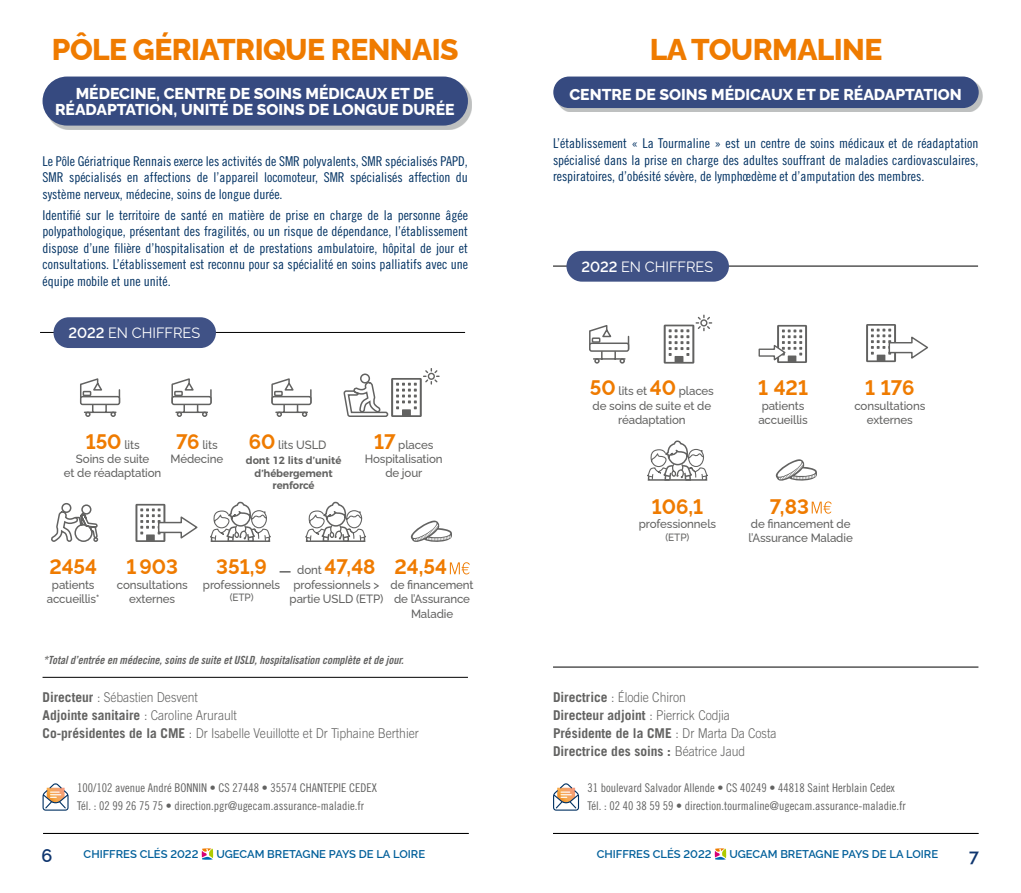
<style>
.page{position:relative;width:1021px;height:893px;background:#fff}
.page>*{position:absolute;margin:0;border:0;box-sizing:border-box;transform-origin:0 0}
.t1{font:800 30px "Raleway";letter-spacing:-.02em;color:#ef7b00}
.t2{font:700 21px "Raleway";color:#ef7b00}
.t3{font:600 18px "Raleway";color:#0f366f}
.t4{font:800 15.75px/16.5px "Raleway";color:#fff;text-align:center}
.t5{font:14.85px "Raleway";color:#fff}
.t6{font:13.5px/16.5px "Trade Gothic LT Std Cn 18";color:#003162;text-align:justify}
.t7{font:300 13.5px/18px "Trade Gothic LT Std";color:#626261;scale:.9 1}
.t8{font:700 13.5px/18px "Trade Gothic LT Std";color:#626261}
.t9{font:500 12px/14.4px "Raleway";letter-spacing:-.01em;color:#626261;text-align:center;scale:.96 1}
.t10{font:12px/18px "Trade Gothic LT Std Cn 18";color:#626261}
.t11{font:600 11.25px "Raleway";color:#005f9a}
.t12{font:11.25px "Trade Gothic LT Std Bd Cn 20 Obl";color:#626261}
.t13{font:600 10.5px/12.6px "Montserrat";letter-spacing:-.01em;color:#626261;text-align:center;scale:.96 1}
.t14{font:500 10.5px "Raleway";letter-spacing:-.01em;color:#626261;scale:.96 1}
.s1{font-weight:600}
.s2{font-weight:700;font-size:21px;color:#ef7b00}
.s3{font-weight:500;font-size:12px;color:#626261}
.s4{font-weight:700}
.s5{font-weight:300}
</style>
<div class="page">
<hr style="left:553px;top:266px;width:425px;height:1px;background:#000">
<hr style="left:40px;top:332px;width:425px;height:1px;background:#000">
<div style="left:557px;top:80px;width:425px;height:32px;background:#bec0c0"></div>
<div style="left:553px;top:77px;width:425px;height:31px;background:#364a80;border-radius:16px"></div>
<div style="left:566px;top:251px;width:163px;height:31px;background:#405286;border-radius:15px"></div>
<svg style="left:811px;top:501px;width:20px;height:13px"></svg>
<svg style="left:46px;top:80px;width:425px;height:49px;fill:#bec0c0"></svg>
<div style="left:43px;top:77px;width:425px;height:49px;background:#364a80;border-radius:25px"></div>
<div style="left:53px;top:317px;width:163px;height:31px;background:#405286;border-radius:15px"></div>
<svg style="left:450px;top:562px;width:19px;height:12px"></svg>
<svg style="left:279px;top:571px;width:11px;height:2px"></svg>
<svg style="left:866px;top:324px;width:62px;height:38px"></svg>
<svg style="left:135px;top:504px;width:63px;height:38px"></svg>
<svg style="left:201px;top:848px;width:13px;height:12px"></svg>
<svg style="left:714px;top:848px;width:12px;height:12px"></svg>
<svg style="left:663px;top:314px;width:50px;height:50px"></svg>
<hr style="left:553px;top:667px;width:425px;height:1px;background:#000">
<hr style="left:553px;top:833px;width:425px;height:1px;background:#000">
<svg style="left:553px;top:783px;width:26px;height:28px"></svg>
<svg style="left:775px;top:459px;width:42px;height:22px"></svg>
<svg style="left:647px;top:440px;width:61px;height:41px"></svg>
<svg style="left:589px;top:325px;width:40px;height:39px"></svg>
<svg style="left:758px;top:325px;width:49px;height:38px"></svg>
<hr style="left:43px;top:677px;width:425px;height:1px;background:#000">
<hr style="left:43px;top:833px;width:425px;height:1px;background:#000">
<svg style="left:43px;top:783px;width:26px;height:28px"></svg>
<svg style="left:411px;top:520px;width:41px;height:22px"></svg>
<svg style="left:343px;top:368px;width:97px;height:49px"></svg>
<svg style="left:210px;top:501px;width:61px;height:41px"></svg>
<svg style="left:305px;top:501px;width:61px;height:41px"></svg>
<svg style="left:171px;top:378px;width:41px;height:39px"></svg>
<svg style="left:271px;top:378px;width:40px;height:39px"></svg>
<svg style="left:80px;top:378px;width:40px;height:39px"></svg>
<svg style="left:51px;top:503px;width:48px;height:39px"></svg>
<h1 class="t1" style="left:52px;top:25px;width:408px">PÔLE GÉRIATRIQUE RENNAIS</h1>
<p class="t4" style="left:55px;top:83px;width:401px">MÉDECINE, CENTRE DE SOINS MÉDICAUX ET DE<br>RÉADAPTATION, UNITÉ DE SOINS DE LONGUE DURÉE</p>
<p class="t6" style="left:43px;top:153px;width:427px">Le Pôle Gériatrique Rennais exerce les activités de SMR polyvalents, SMR spécialisés PAPD, SMR spécialisés en affections de l’appareil locomoteur, SMR spécialisés affection du système nerveux, médecine, soins de longue durée.</p>
<p class="t6" style="left:43px;top:206px;width:427px">Identifié sur le territoire de santé en matière de prise en charge de la personne âgée polypathologique, présentant des fragilités, ou un risque de dépendance, l’établissement dispose d’une filière d’hospitalisation et de prestations ambulatoire, hôpital de jour et consultations. L’établissement est reconnu pour sa spécialité en soins palliatifs avec une équipe mobile et une unité.</p>
<p class="t5" style="left:68px;top:321px;width:133px"><span class="s1">2022</span> EN CHIFFRES</p>
<p class="t9" style="left:64px;top:436px;width:103px"><span class="s2">150</span> lits<br>Soins de suite<br>et de réadaptation</p>
<p class="t9" style="left:249px;top:436px;width:82px"><span class="s2">60</span> lits USLD</p>
<p class="t9" style="left:170px;top:436px;width:56px"><span class="s2">76</span> lits<br>Médecine</p>
<p class="t13" style="left:246px;top:453px;width:101px">dont 12 lits d’unité d’hébergement renforcé</p>
<p class="t9" style="left:365px;top:436px;width:83px"><span class="s2">17</span> places<br>Hospitalisation de jour</p>
<h2 class="t2" style="left:49px;top:550px;width:49px">2454</h2>
<p class="t9" style="left:47px;top:576px;width:57px">patients accueillis*</p>
<h2 class="t2" style="left:127px;top:550px;width:53px">1903</h2>
<p class="t9" style="left:117px;top:576px;width:75px">consultations externes</p>
<h2 class="t2" style="left:216px;top:550px;width:52px">351,9</h2>
<p class="t9" style="left:203px;top:576px;width:82px">professionnels</p>
<p class="t14" style="left:230px;top:589px;width:26px">(ETP)</p>
<h2 class="t2" style="left:297px;top:550px;width:80px"><span class="s3">dont</span> 47,48</h2>
<p class="t9" style="left:289px;top:576px;width:99px">professionnels &gt; partie USLD (ETP)</p>
<h2 class="t2" style="left:394px;top:550px;width:54px">24,54</h2>
<p class="t9" style="left:390px;top:576px;width:88px">de financement de l’Assurance<br>Maladie</p>
<p class="t12" style="left:43px;top:653px;width:362px">*Total d’entrée en médecine, soins de suite et USLD, hospitalisation complète et de jour.</p>
<p class="t7" style="left:43px;top:688px;width:419px"><span class="s4">Directeur</span> : Sébastien Desvent<br><span class="s4">Adjointe sanitaire</span> : Caroline Arurault<br><span class="s4">Co-présidentes de la CME</span> : Dr Isabelle Veuillotte et Dr Tiphaine Berthier</p>
<p class="t10" style="left:77px;top:779px;width:301px">100/102 avenue André BONNIN • CS 27448 • 35574 CHANTEPIE CEDEX<br>Tél. : 02 99 26 75 75 • direction.pgr@ugecam.assurance-maladie.fr</p>
<h1 class="t1" style="left:650px;top:25px;width:234px">LA TOURMALINE</h1>
<p class="t4" style="left:569px;top:84px;width:394px">CENTRE DE SOINS MÉDICAUX ET DE RÉADAPTATION</p>
<p class="t6" style="left:553px;top:135px;width:427px">L’établissement « La Tourmaline » est un centre de soins médicaux et de réadaptation spécialisé dans la prise en charge des adultes souffrant de maladies cardiovasculaires, respiratoires, d’obésité sévère, de lymphœdème et d’amputation des membres.</p>
<p class="t5" style="left:581px;top:255px;width:133px"><span class="s1">2022</span> EN CHIFFRES</p>
<p class="t9" style="left:590px;top:382px;width:131px"><span class="s2">50</span> lits et <span class="s2">40</span> places de soins de suite et de réadaptation</p>
<h2 class="t2" style="left:758px;top:371px;width:51px">1 421</h2>
<p class="t9" style="left:758px;top:397px;width:53px;text-align:left">patients accueillis</p>
<h2 class="t2" style="left:865px;top:371px;width:51px">1 176</h2>
<p class="t9" style="left:854px;top:397px;width:75px">consultations externes</p>
<h2 class="t2" style="left:651px;top:489px;width:53px">106,1</h2>
<p class="t9" style="left:639px;top:515px;width:82px">professionnels</p>
<p class="t14" style="left:665px;top:529px;width:26px">(ETP)</p>
<h2 class="t2" style="left:769px;top:489px;width:41px">7,83</h2>
<p class="t9" style="left:748px;top:515px;width:110px;text-align:left">de financement de l’Assurance Maladie</p>
<p class="t8" style="left:553px;top:688px;width:225px">Directrice <span class="s5">: Élodie Chiron<br></span>Directeur adjoint <span class="s5">: Pierrick Codjia </span>Présidente de la CME <span class="s5">: Dr Marta Da Costa </span>Directrice des soins : <span class="s5">Béatrice Jaud</span></p>
<p class="t10" style="left:587px;top:779px;width:320px">31 boulevard Salvador Allende • CS 40249 • 44818 Saint Herblain Cedex<br>Tél. : 02 40 38 59 59 • direction.tourmaline@ugecam.assurance-maladie.fr</p>
<h3 class="t3" style="left:41px;top:841px;width:12px">6</h3>
<p class="t11" style="left:84px;top:845px;width:116px">CHIFFRES CLÉS 2022</p>
<p class="t11" style="left:216px;top:845px;width:210px">UGECAM BRETAGNE PAYS DE LA LOIRE</p>
<p class="t11" style="left:596px;top:845px;width:116px">CHIFFRES CLÉS 2022</p>
<p class="t11" style="left:729px;top:845px;width:210px">UGECAM BRETAGNE PAYS DE LA LOIRE</p>
<h3 class="t3" style="left:969px;top:841px;width:11px">7</h3>
</div>
